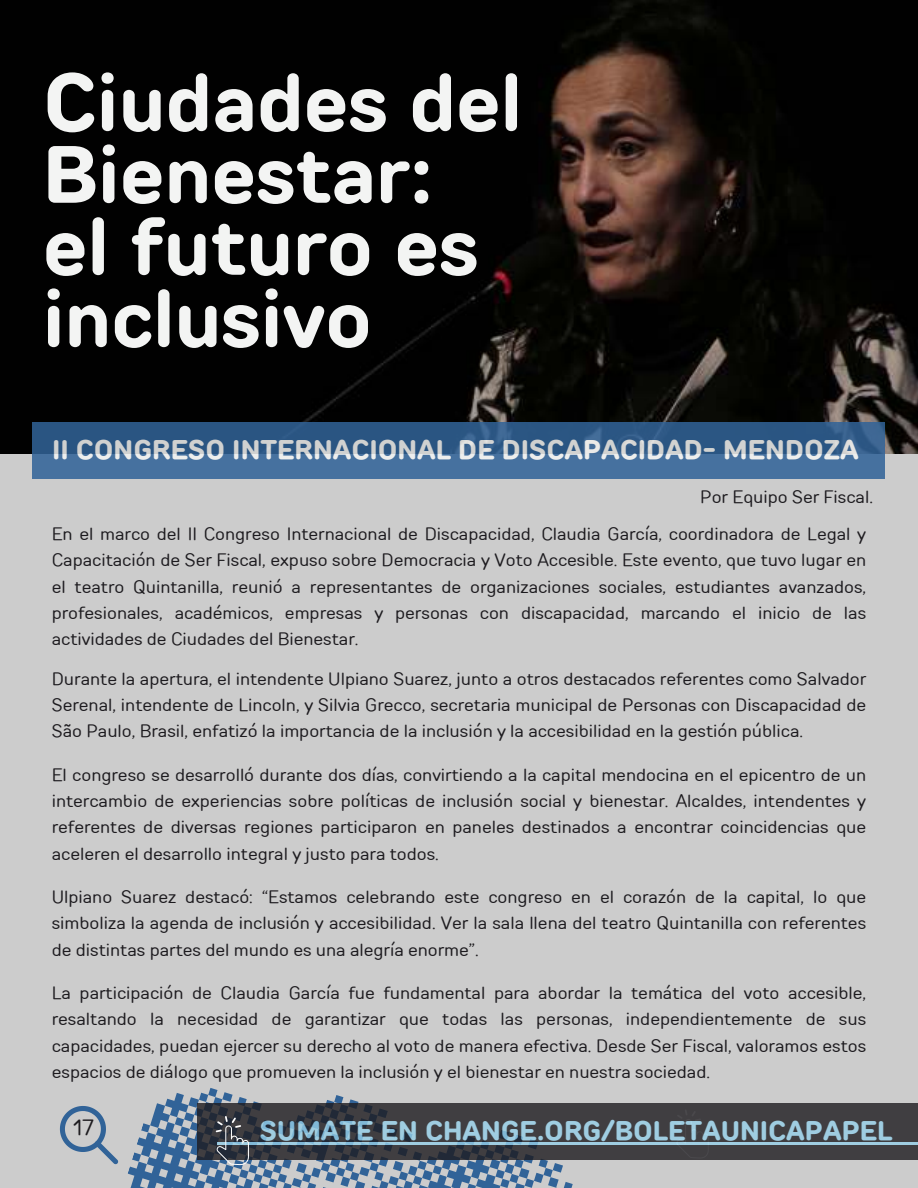
<style>
.page{position:relative;width:918px;height:1188px;background:#fff}
.page>*{position:absolute;margin:0;border:0;box-sizing:border-box;transform-origin:0 0}
.t1{font:700 81px/72px "TT Rounds Neue";color:#f3f4f3}
.t2{font:700 27px "TT Rounds Neue";color:#f3f4f3}
.t3{font:700 27px "TT Rounds Neue";color:#94cee7}
.t4{font:22.05px "TT Rounds Neue";color:#1d1b1f}
.t5{font:18px/26.2px "TT Rounds Neue";color:#1d1b1f;text-align:justify}
</style>
<div class="page">
<div style="left:0;top:453px;width:918px;height:735px;background:#ccc"></div>
<svg style="left:60px;top:1106px;width:40px;height:58px;background:#a7b3bf"></svg>
<svg style="left:100px;top:1088px;width:483px;height:100px;background:#96a6b8"></svg>
<div style="left:864px;top:678px;width:54px;height:225px;background:#ccc"></div>
<svg style="left:197px;top:1104px;width:721px;height:56px;background:#3d3d42"></svg>
<hr style="left:217px;top:1143px;width:43px;height:2px;background:#94cee7">
<hr style="left:260px;top:1143px;width:633px;height:2px;background:#94cee7">
<hr style="left:893px;top:1143px;width:25px;height:2px;background:#94cee7">
<svg style="left:216px;top:1116px;width:33px;height:49px;background:#535b65"></svg>
<img style="left:0;top:0;width:918px;height:453px">
<svg style="left:33px;top:422px;width:852px;height:56px;background:#37628f"></svg>
<h1 class="t1" style="left:43px;top:67px;width:481px">Ciudades del<br>Bienestar:<br>el futuro es inclusivo</h1>
<h2 class="t2" style="left:52px;top:431px;width:808px">II CONGRESO INTERNACIONAL DE DISCAPACIDAD- MENDOZA</h2>
<p class="t5" style="left:700px;top:483px;width:174px">Por Equipo Ser Fiscal.</p>
<p class="t5" style="left:52px;top:521px;width:816px">En el marco del II Congreso Internacional de Discapacidad, Claudia García, coordinadora de Legal y Capacitación de Ser Fiscal, expuso sobre Democracia y Voto Accesible. Este evento, que tuvo lugar en el teatro Quintanilla, reunió a representantes de organizaciones sociales, estudiantes avanzados, profesionales, académicos, empresas y personas con discapacidad, marcando el inicio de las actividades de Ciudades del Bienestar.</p>
<p class="t5" style="left:52px;top:665px;width:816px">Durante la apertura, el intendente Ulpiano Suarez, junto a otros destacados referentes como Salvador Serenal, intendente de Lincoln, y Silvia Grecco, secretaria municipal de Personas con Discapacidad de São Paulo, Brasil, enfatizó la importancia de la inclusión y la accesibilidad en la gestión pública.</p>
<p class="t5" style="left:52px;top:761px;width:816px">El congreso se desarrolló durante dos días, convirtiendo a la capital mendocina en el epicentro de un intercambio de experiencias sobre políticas de inclusión social y bienestar. Alcaldes, intendentes y referentes de diversas regiones participaron en paneles destinados a encontrar coincidencias que aceleren el desarrollo integral y justo para todos.</p>
<p class="t5" style="left:52px;top:884px;width:816px">Ulpiano Suarez destacó: “Estamos celebrando este congreso en el corazón de la capital, lo que simboliza la agenda de inclusión y accesibilidad. Ver la sala llena del teatro Quintanilla con referentes de distintas partes del mundo es una alegría enorme”.</p>
<p class="t5" style="left:52px;top:980px;width:816px">La participación de Claudia García fue fundamental para abordar la temática del voto accesible, resaltando la necesidad de garantizar que todas las personas, independientemente de sus capacidades, puedan ejercer su derecho al voto de manera efectiva. Desde Ser Fiscal, valoramos estos espacios de diálogo que promueven la inclusión y el bienestar en nuestra sociedad.</p>
<p class="t4" style="left:73px;top:1113px;width:22px">17</p>
<h2 class="t3" style="left:260px;top:1113px;width:634px">SUMATE EN CHANGE.ORG/BOLETAUNICAPAPEL</h2>
</div>
